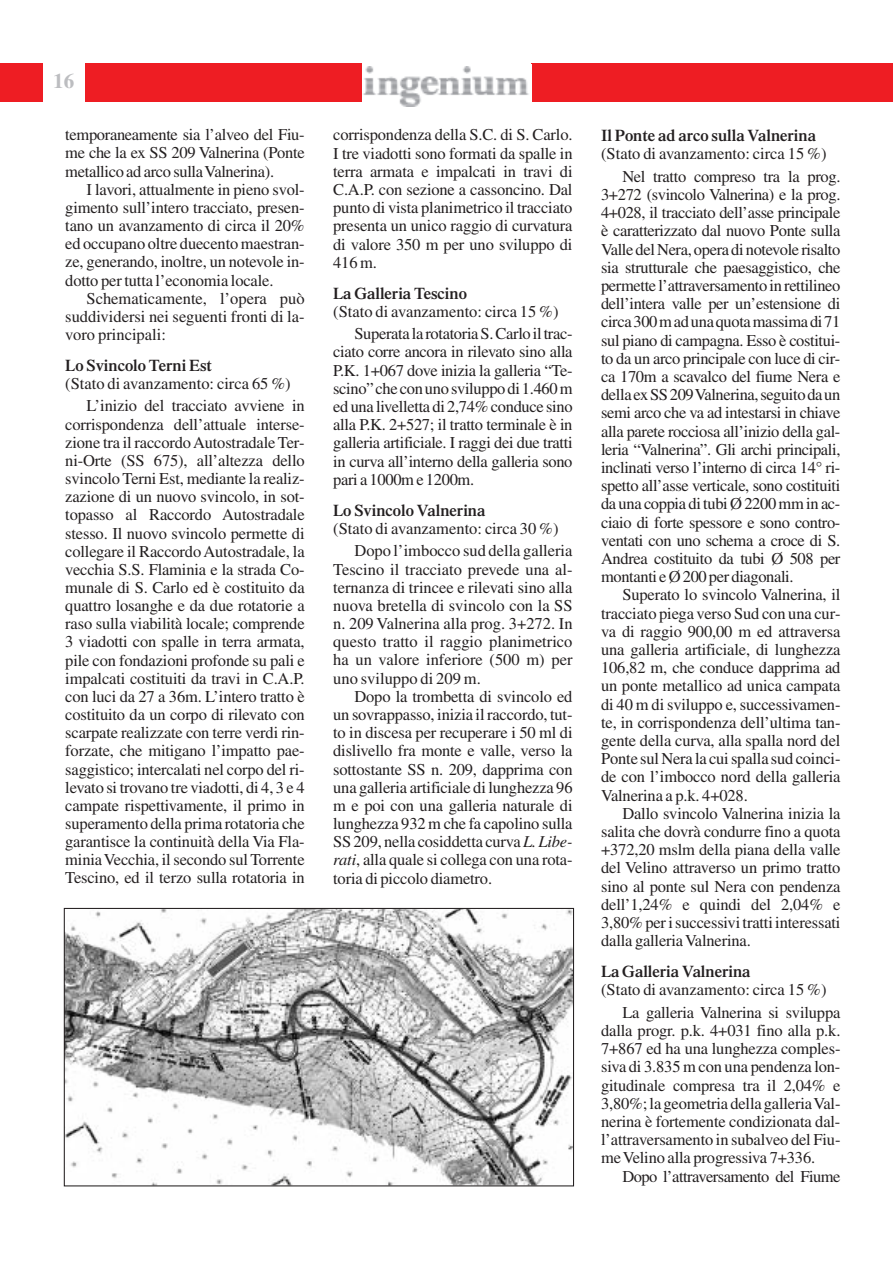
<style>
.page{position:relative;width:893px;height:1263px;background:#fff}
.page>*{position:absolute;margin:0;border:0;box-sizing:border-box;transform-origin:0 0}
.t1{font:700 21px "Times";color:#bcbdc0}
.t2{font:16.5px/18.1px "Times";letter-spacing:-.01em;color:#231f20;text-align:justify}
.t3{font:600 16.5px "Times";color:#231f20}
.t4{font:16.5px "Times";letter-spacing:-.035em;color:#231f20}
.s1{font-style:italic}
</style>
<div class="page">
<img style="left:66px;top:910px;width:506px;height:274px">
<div style="left:64px;top:908px;width:510px;height:278px;border:1px solid #231f20"></div>
<div style="left:531px;top:64px;width:362px;height:38px;background:#ee1d23"></div>
<img style="left:361px;top:67px;width:168px;height:40px">
<div style="left:85px;top:64px;width:276px;height:38px;background:#ee1d23"></div>
<div style="left:0;top:64px;width:43px;height:38px;background:#ee1d23"></div>
<p class="t1" style="left:53px;top:74px;width:22px">16</p>
<p class="t2" style="left:65px;top:127px;width:241px">temporaneamente sia l’alveo del Fiu&shy;me che la ex SS 209 Valnerina (Ponte metallico ad arco sullaValnerina).</p>
<p class="t2" style="left:65px;top:182px;width:241px;text-indent:21px">I lavori, attualmente in pieno svol&shy;gimento sull’intero tracciato, presen&shy;tano un avanzamento di circa il 20% ed occupano oltre duecento maestran&shy;ze, generando, inoltre, un notevole in&shy;dotto per tutta l’economia locale.</p>
<p class="t2" style="left:65px;top:291px;width:241px;text-indent:21px">Schematicamente, l’opera può suddividersi nei seguenti fronti di la&shy;voro principali:</p>
<p class="t3" style="left:65px;top:359px;width:148px">Lo Svincolo Terni Est</p>
<p class="t2" style="left:87px;top:374px;width:220px;line-height:22.4px;text-indent:-21px">(Stato di avanzamento: circa 65 %)<br>L’inizio del tracciato avviene in</p>
<p class="t2" style="left:65px;top:417px;width:241px">corrispondenza dell’attuale interse&shy;zione tra il raccordoAutostradale Ter&shy;ni-Orte (SS 675), all’altezza dello svincolo Terni Est, mediante la realiz&shy;zazione di un nuovo svincolo, in sot&shy;topasso al Raccordo Autostradale stesso. Il nuovo svincolo permette di collegare il Raccordo Autostradale, la vecchia S.S. Flaminia e la strada Co&shy;munale di S. Carlo ed è costituito da quattro losanghe e da due rotatorie a raso sulla viabilità locale; comprende 3 viadotti con spalle in terra armata, pile con fondazioni profonde su pali e impalcati costituiti da travi in C.A.P. con luci da 27 a 36m. L’intero tratto è costituito da un corpo di rilevato con scarpate realizzate con terre verdi rin&shy;forzate, che mitigano l’impatto pae&shy;saggistico; intercalati nel corpo del ri&shy;levato si trovano tre viadotti, di 4, 3 e 4 campate rispettivamente, il primo in superamento della prima rotatoria che garantisce la continuità della Via Fla&shy;miniaVecchia, il secondo sul Torrente Tescino, ed il terzo sulla rotatoria in</p>
<p class="t2" style="left:333px;top:128px;width:241px">corrispondenza della S.C. di S. Carlo.<br>I tre viadotti sono formati da spalle in terra armata e impalcati in travi di C.A.P. con sezione a cassoncino. Dal punto di vista planimetrico il tracciato presenta un unico raggio di curvatura di valore 350 m per uno sviluppo di 416 m.</p>
<p class="t3" style="left:333px;top:287px;width:135px">La Galleria Tescino</p>
<p class="t2" style="left:354px;top:302px;width:220px;line-height:22.4px;text-indent:-21px">(Stato di avanzamento: circa 15 %)<br>SuperatalarotatoriaS.Carloiltrac-</p>
<p class="t2" style="left:333px;top:345px;width:241px">ciato corre ancora in rilevato sino alla P.K. 1+067 dove inizia la galleria “Te&shy;scino”checonunosviluppodi1.460m ed una livelletta di 2,74% conduce sino alla P.K. 2+527; il tratto terminale è in galleria artificiale. I raggi dei due tratti in curva all’interno della galleria sono pari a 1000m e 1200m.</p>
<p class="t3" style="left:333px;top:504px;width:154px">Lo Svincolo Valnerina</p>
<p class="t2" style="left:354px;top:519px;width:220px;line-height:22.4px;text-indent:-21px">(Stato di avanzamento: circa 30 %)<br>Dopo l’imbocco sud della galleria</p>
<p class="t2" style="left:333px;top:562px;width:241px">Tescino il tracciato prevede una al&shy;ternanza di trincee e rilevati sino alla nuova bretella di svincolo con la SS n. 209 Valnerina alla prog. 3+272. In questo tratto il raggio planimetrico ha un valore inferiore (500 m) per uno sviluppo di 209 m.</p>
<p class="t2" style="left:333px;top:689px;width:241px;text-indent:21px">Dopo la trombetta di svincolo ed un sovrappasso, inizia il raccordo, tut&shy;to in discesa per recuperare i 50 ml di dislivello fra monte e valle, verso la sottostante SS n. 209, dapprima con una galleria artificiale di lunghezza 96 m e poi con una galleria naturale di lunghezza 932 m che fa capolino sulla SS 209, nella cosiddetta curva<span class="s1">L. Libe&shy;rati</span>, alla quale si collega con una rota&shy;toria di piccolo diametro.</p>
<p class="t3" style="left:601px;top:129px;width:216px">Il Ponte ad arco sulla Valnerina</p>
<p class="t2" style="left:622px;top:144px;width:220px;line-height:22.5px;text-indent:-21px">(Stato di avanzamento: circa 15 %)<br>Nel tratto compreso tra la prog.</p>
<p class="t2" style="left:601px;top:187px;width:241px">3+272 (svincolo Valnerina) e la prog.<br>4+028, il tracciato dell’asse principale è caratterizzato dal nuovo Ponte sulla Valle del Nera, opera di notevole risalto sia strutturale che paesaggistico, che permette l’attraversamento in rettilineo dell’intera valle per un’estensione di circa300madunaquotamassimadi71 sul piano di campagna. Esso è costitui&shy;to da un arco principale con luce di cir&shy;ca 170m a scavalco del fiume Nera e dellaexSS209Valnerina,seguitodaun semi arco che va ad intestarsi in chiave alla parete rocciosa all’inizio della gal&shy;leria “Valnerina”. Gli archi principali, inclinati verso l’interno di circa 14° ri&shy;spetto all’asse verticale, sono costituiti da una coppia di tubi Ø 2200 mm in ac&shy;ciaio di forte spessore e sono contro&shy;ventati con uno schema a croce di S.<br>Andrea costituito da tubi Ø 508 per montanti e Ø 200 per diagonali.</p>
<p class="t2" style="left:601px;top:587px;width:241px;text-indent:21px">Superato lo svincolo Valnerina, il tracciato piega verso Sud con una cur&shy;va di raggio 900,00 m ed attraversa una galleria artificiale, di lunghezza 106,82 m, che conduce dapprima ad un ponte metallico ad unica campata di 40 m di sviluppo e, successivamen&shy;te, in corrispondenza dell’ultima tan&shy;gente della curva, alla spalla nord del Ponte sul Nera la cui spalla sud coinci&shy;de con l’imbocco nord della galleria Valnerina a p.k. 4+028.</p>
<p class="t2" style="left:601px;top:806px;width:241px;text-indent:21px">Dallo svincolo Valnerina inizia la salita che dovrà condurre fino a quota +372,20 mslm della piana della valle del Velino attraverso un primo tratto sino al ponte sul Nera con pendenza dell’1,24% e quindi del 2,04% e 3,80% per i successivi tratti interessati dalla galleriaValnerina.</p>
<p class="t3" style="left:601px;top:965px;width:151px">La Galleria Valnerina</p>
<p class="t2" style="left:622px;top:980px;width:220px;line-height:22.5px;text-indent:-21px">(Stato di avanzamento: circa 15 %)<br>La galleria Valnerina si sviluppa</p>
<p class="t2" style="left:601px;top:1023px;width:241px">dalla progr. p.k. 4+031 fino alla p.k.<br>7+867 ed ha una lunghezza comples&shy;siva di 3.835 m con una pendenza lon&shy;gitudinale compresa tra il 2,04% e 3,80%; la geometria della galleriaVal&shy;nerina è fortemente condizionata dal&shy;l’attraversamento in subalveo del Fiu&shy;meVelino alla progressiva 7+336.</p>
<p class="t4" style="left:622px;top:1170px;width:220px">Dopo l’attraversamento del Fiume</p>
</div>
